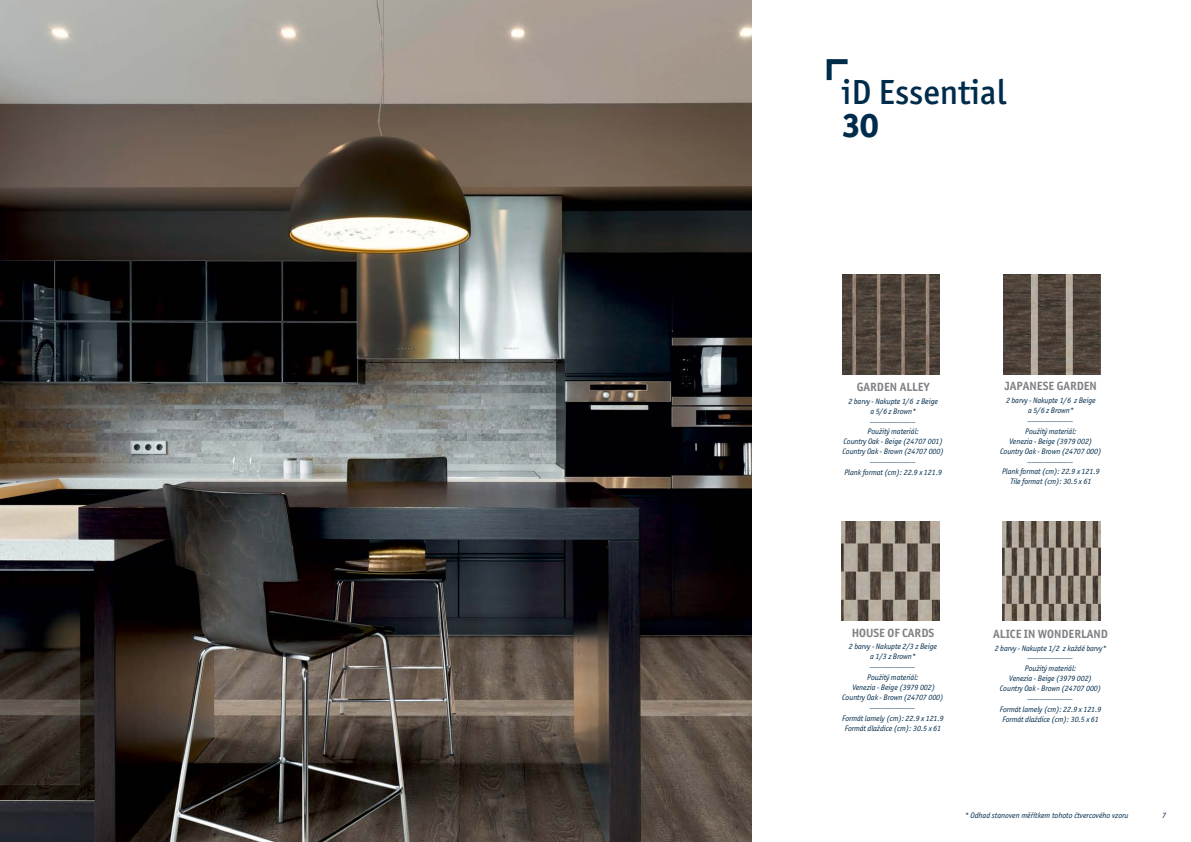
<style>
.page{position:relative;width:1191px;height:842px;background:#fff}
.page>*{position:absolute;margin:0;border:0;box-sizing:border-box;transform-origin:0 0}
.t1{font:500 35px "Officina Sans ITC Pro";color:#002c4c}
.t2{font:800 34px "Officina Sans ITC Pro";color:#002c4c}
.t3{font:700 12px "Officina Sans ITC Pro";color:#808285}
.t4{font:italic 8px/10px "Officina Sans ITC Pro";letter-spacing:-.01em;color:#002c4c;text-align:center}
</style>
<div class="page">
<img style="left:0;top:0;width:751px;height:842px">
<img style="left:842px;top:275px;width:97px;height:99px">
<img style="left:841px;top:522px;width:98px;height:99px">
<img style="left:1002px;top:522px;width:98px;height:99px">
<img style="left:1003px;top:275px;width:97px;height:99px">
<svg style="left:826px;top:59px;width:22px;height:22px"></svg>
<h1 class="t1" style="left:841px;top:71px;width:166px">iD Essential</h1>
<h2 class="t2" style="left:841px;top:104px;width:38px">30</h2>
<h3 class="t3" style="left:857px;top:379px;width:74px">GARDEN ALLEY</h3>
<p class="t4" style="left:848px;top:396px;width:91px">2 barvy - Nakupte 1/6 z Beige a 5/6 z Brown*</p>
<p class="t4" style="left:867px;top:412px;width:53px;line-height:12.8px">___________<br>Použitý materiál:</p>
<p class="t4" style="left:842px;top:437px;width:103px;text-align:left">Country Oak - Beige (24707 001)<br>Country Oak - Brown (24707 000)</p>
<p class="t4" style="left:844px;top:453px;width:99px;line-height:12.8px">___________<br>Plank format (cm): 22.9 x 121.9</p>
<h3 class="t3" style="left:1004px;top:379px;width:94px">JAPANESE GARDEN</h3>
<p class="t4" style="left:1006px;top:395px;width:91px">2 barvy - Nakupte 1/6 z Beige a 5/6 z Brown*</p>
<p class="t4" style="left:1025px;top:412px;width:53px;line-height:12.8px">___________<br>Použitý materiál:</p>
<p class="t4" style="left:1000px;top:436px;width:103px">Venezia - Beige (3979 002)<br>Country Oak - Brown (24707 000)</p>
<p class="t4" style="left:1002px;top:453px;width:99px;line-height:12.8px">___________<br>Plank format (cm): 22.9 x 121.9</p>
<p class="t4" style="left:1010px;top:477px;width:83px">Tile format (cm): 30.5 x 61</p>
<h3 class="t3" style="left:851px;top:625px;width:84px">HOUSE OF CARDS</h3>
<p class="t4" style="left:849px;top:642px;width:90px">2 barvy - Nakupte 2/3 z Beige a 1/3 z Brown*</p>
<p class="t4" style="left:867px;top:658px;width:53px;line-height:12.8px">___________<br>Použitý materiál:</p>
<p class="t4" style="left:842px;top:682px;width:103px">Venezia - Beige (3979 002)<br>Country Oak - Brown (24707 000)</p>
<p class="t4" style="left:842px;top:699px;width:103px;line-height:12.8px">___________<br>Formát lamely (cm): 22.9 x 121.9</p>
<p class="t4" style="left:844px;top:723px;width:98px">Formát dlaždice (cm): 30.5 x 61</p>
<h3 class="t3" style="left:993px;top:626px;width:116px">ALICE IN WONDERLAND</h3>
<p class="t4" style="left:994px;top:644px;width:113px;line-height:7.8px">2 barvy - Nakupte 1/2 z každé barvy* ___________</p>
<p class="t4" style="left:1000px;top:664px;width:103px">Použitý materiál:<br>Venezia - Beige (3979 002)<br>Country Oak - Brown (24707 000)</p>
<p class="t4" style="left:999px;top:690px;width:103px;line-height:12.8px">___________<br>Formát lamely (cm): 22.9 x 121.9</p>
<p class="t4" style="left:1002px;top:714px;width:98px">Formát dlaždice (cm): 30.5 x 61</p>
<p class="t4" style="left:964px;top:810px;width:165px">* Odhad stanoven měřítkem tohoto čtvercového vzoru</p>
<p class="t4" style="left:1162px;top:810px;width:5px">7</p>
</div>
